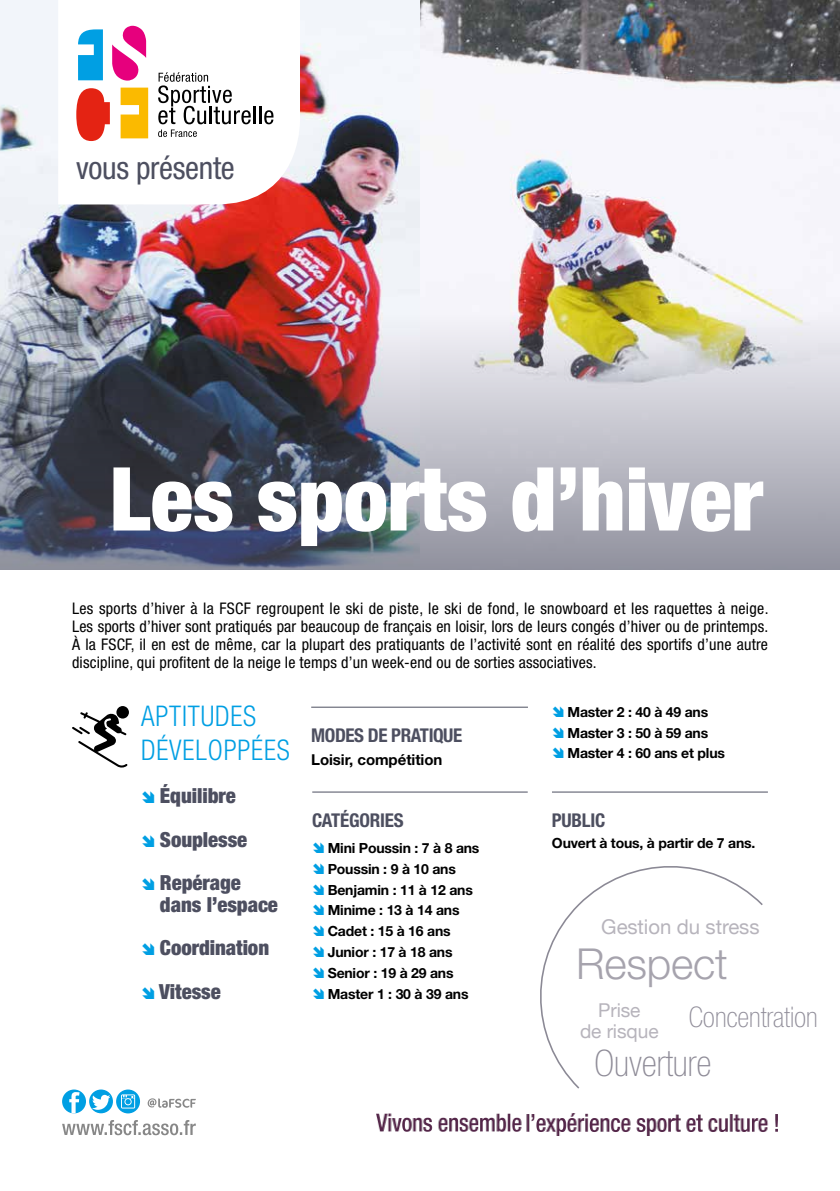
<style>
.page{position:relative;width:840px;height:1191px;background:#fff}
.page>*{position:absolute;margin:0;border:0;box-sizing:border-box;transform-origin:0 0}
.t1{font:900 condensed 88.2px "Helvetica Neue LT";color:#fff}
.t2{font:300 42.8px "Helvetica Neue LT Std";letter-spacing:-.005em;color:#a6a3ad}
.t3{font:100 condensed 36.6px "Helvetica Neue LT Std";color:#8f8c98}
.t4{font:condensed 31.4px "Helvetica Neue";letter-spacing:-.01em;color:#4d4f60}
.t5{font:300 condensed 28.4px/33.6px "Helvetica Neue LT Std";letter-spacing:.03em;color:#009fe3;scale:.95 1}
.t6{font:100 condensed 28.4px "Helvetica Neue LT Std";color:#918e9a}
.t7{font:900 condensed 20.8px/21.6px "Helvetica Neue LT Std";letter-spacing:-.005em;color:#4d4f60}
.t8{font:20.4px "Helvetica Neue";letter-spacing:-.005em;color:#b7b4bc}
.t9{font:700 condensed 19px "Helvetica Neue LT Std";letter-spacing:-.02em;color:#4d4f60}
.t10{font:19px/20.6px "Helvetica Neue";letter-spacing:-.005em;color:#b7b4bc;text-align:center}
.t11{font:condensed 16px/18px "Helvetica Neue LT Std";letter-spacing:.01em;color:#000;text-align:justify}
.t12{font:700 15px "Helvetica Neue LT Std";letter-spacing:-.005em;color:#000}
.t13{font:700 14px "Helvetica Neue LT Std";letter-spacing:-.015em;color:#000}
.s1{color:#009fe3}
</style>
<div class="page">
<img style="left:0;top:0;width:420px;height:314px">
<img style="left:420px;top:0;width:419px;height:314px">
<svg style="left:62px;top:1120px;width:134px;height:15px"></svg>
<div style="left:62px;top:1089px;width:24px;height:24px;background:#009fe3;border-radius:50%"></div>
<svg style="left:69px;top:1092px;width:11px;height:21px"></svg>
<svg style="left:89px;top:1089px;width:24px;height:24px"></svg>
<svg style="left:92px;top:1094px;width:18px;height:15px"></svg>
<svg style="left:147px;top:1098px;width:49px;height:9px"></svg>
<svg style="left:116px;top:1089px;width:24px;height:24px"></svg>
<svg style="left:121px;top:1094px;width:14px;height:14px"></svg>
<hr style="left:311px;top:706px;width:216px;height:1px;background:#4d4f60">
<svg style="left:58px;top:0;width:242px;height:204px"></svg>
<svg style="left:76px;top:88px;width:34px;height:53px"></svg>
<svg style="left:112px;top:26px;width:34px;height:55px"></svg>
<svg style="left:78px;top:29px;width:25px;height:51px"></svg>
<svg style="left:120px;top:88px;width:28px;height:50px"></svg>
<svg style="left:158px;top:72px;width:115px;height:65px"></svg>
<img style="left:0;top:314px;width:839px;height:255px">
<hr style="left:551px;top:791px;width:216px;height:1px;background:#4d4f60">
<hr style="left:312px;top:791px;width:215px;height:1px;background:#4d4f60">
<svg style="left:540px;top:866px;width:223px;height:223px"></svg>
<div style="left:116px;top:706px;width:13px;height:12px;background:#000;border-radius:50%"></div>
<svg style="left:72px;top:712px;width:55px;height:56px"></svg>
<img style="left:376px;top:1114px;width:401px;height:21px">
<h3 class="t4" style="left:76px;top:150px;width:160px">vous présente</h3>
<h1 class="t1" style="left:109px;top:445px;width:654px">Les sports d’hiver</h1>
<p class="t11" style="left:72px;top:599px;width:697px">Les sports d’hiver à la FSCF regroupent le ski de piste, le ski de fond, le snowboard et les raquettes à neige.<br>Les sports d’hiver sont pratiqués par beaucoup de français en loisir, lors de leurs congés d’hiver ou de printemps.<br>À la FSCF, il en est de même, car la plupart des pratiquants de l’activité sont en réalité des sportifs d’une autre discipline, qui profitent de la neige le temps d’un week-end ou de sorties associatives.</p>
<h3 class="t5" style="left:141px;top:699px;width:158px">APTITUDES<br>DÉVELOPPÉES</h3>
<h3 class="t7" style="left:141px;top:784px;width:96px"><span class="s1">➔</span> Équilibre</h3>
<h3 class="t7" style="left:141px;top:828px;width:108px"><span class="s1">➔</span> Souplesse</h3>
<h3 class="t7" style="left:160px;top:871px;width:119px;text-indent:-19px"><span class="s1">➔</span> Repérage dans l’espace</h3>
<h3 class="t7" style="left:141px;top:936px;width:129px"><span class="s1">➔</span> Coordination</h3>
<h3 class="t7" style="left:141px;top:980px;width:81px"><span class="s1">➔</span> Vitesse</h3>
<p class="t9" style="left:311px;top:723px;width:152px">MODES DE PRATIQUE</p>
<p class="t12" style="left:311px;top:750px;width:133px">Loisir, compétition</p>
<p class="t9" style="left:312px;top:808px;width:93px">CATÉGORIES</p>
<p class="t13" style="left:312px;top:839px;width:169px"><span class="s1">➔</span> Mini Poussin : 7 à 8 ans</p>
<p class="t13" style="left:312px;top:860px;width:145px"><span class="s1">➔</span> Poussin : 9 à 10 ans</p>
<p class="t13" style="left:312px;top:881px;width:162px"><span class="s1">➔</span> Benjamin : 11 à 12 ans</p>
<p class="t13" style="left:312px;top:901px;width:149px"><span class="s1">➔</span> Minime : 13 à 14 ans</p>
<p class="t13" style="left:312px;top:922px;width:140px"><span class="s1">➔</span> Cadet : 15 à 16 ans</p>
<p class="t13" style="left:312px;top:943px;width:142px"><span class="s1">➔</span> Junior : 17 à 18 ans</p>
<p class="t13" style="left:312px;top:964px;width:143px"><span class="s1">➔</span> Senior : 19 à 29 ans</p>
<p class="t13" style="left:312px;top:985px;width:158px"><span class="s1">➔</span> Master 1 : 30 à 39 ans</p>
<p class="t13" style="left:551px;top:703px;width:158px"><span class="s1">➔</span> Master 2 : 40 à 49 ans</p>
<p class="t13" style="left:551px;top:724px;width:158px"><span class="s1">➔</span> Master 3 : 50 à 59 ans</p>
<p class="t13" style="left:551px;top:745px;width:174px"><span class="s1">➔</span> Master 4 : 60 ans et plus</p>
<p class="t9" style="left:551px;top:808px;width:55px">PUBLIC</p>
<p class="t13" style="left:551px;top:834px;width:205px">Ouvert à tous, à partir de 7 ans.</p>
<p class="t8" style="left:601px;top:912px;width:160px">Gestion du stress</p>
<h2 class="t2" style="left:575px;top:938px;width:153px">Respect</h2>
<p class="t10" style="left:579px;top:1001px;width:80px">Prise<br>de risque</p>
<h3 class="t3" style="left:594px;top:1042px;width:118px">Ouverture</h3>
<h3 class="t6" style="left:688px;top:1001px;width:131px">Concentration</h3>
</div>
